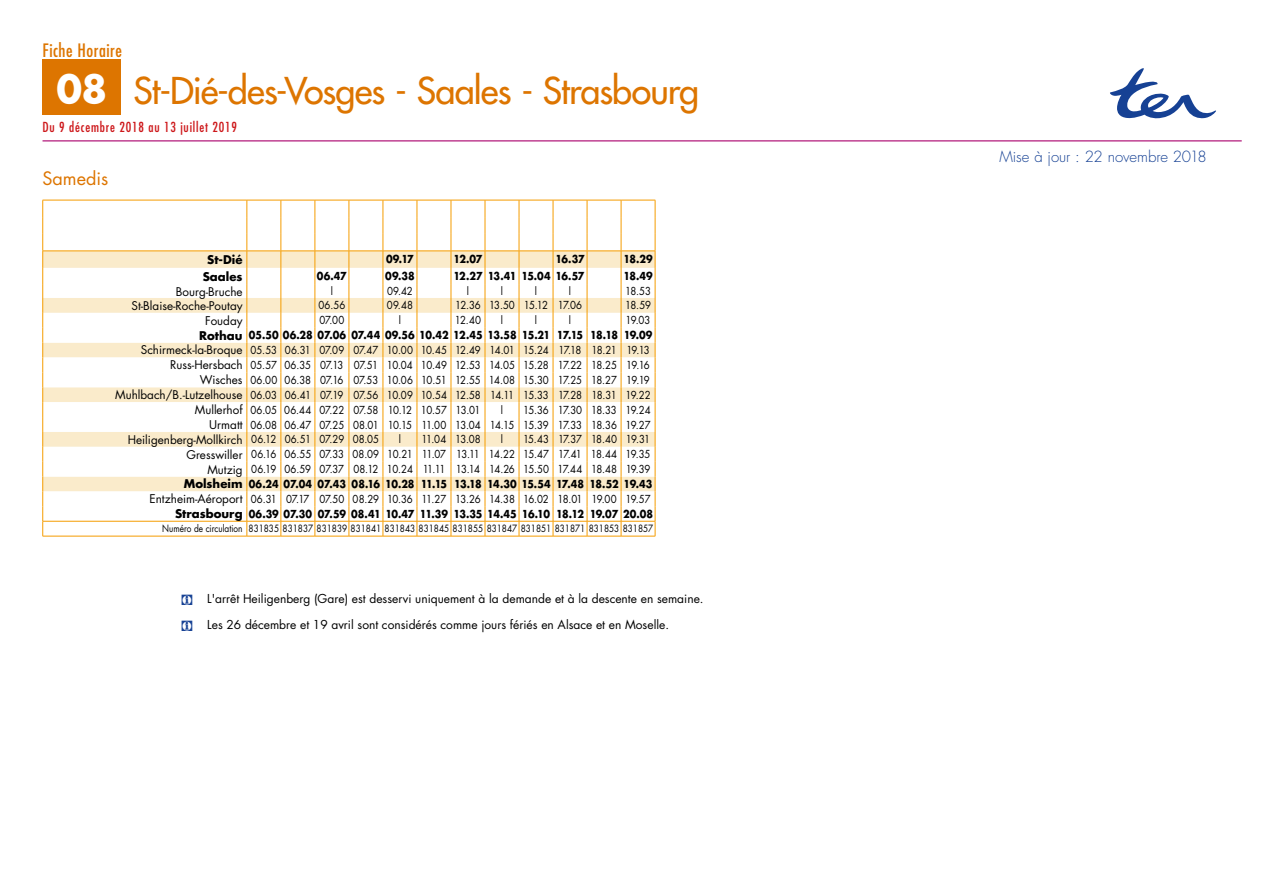
<style>
.page{position:relative;width:1263px;height:893px;background:#fff}
.page>*{position:absolute;margin:0;border:0;box-sizing:border-box;transform-origin:0 0}
.t1{font:500 36px "Futura Std";letter-spacing:-.025em;color:#dd7500}
.t2{font:condensed 18px "Futura Std";letter-spacing:.025em;color:#dd7500}
.t3{font:18px "Futura Std";color:#dd7500}
.t4{font:300 15px "Futura Std";letter-spacing:-.005em;color:#164194}
.t5{font:condensed 13.5px "Futura Std";letter-spacing:.06em;color:#cd171a}
.t6{font:12px/26.4px "Futura Std";color:#000}
.t7{font:11.7px "Futura Std";color:#000}
.t8{font:700 11.7px "Futura Std";color:#000}
.t9{font:10.8px/14.9px "Futura Std";letter-spacing:-.025em;color:#000;text-align:right;scale:.9 1}
.t10{font:10.8px/14.9px "Futura Std";letter-spacing:-.045em;color:#000;text-align:right;scale:.9 1}
.t11{font:700 10.8px "Futura Std";letter-spacing:-.025em;color:#000;scale:.9 1}
.t12{font:10.8px "Futura Std";letter-spacing:-.055em;color:#000;scale:.9 1}
.t13{font:700 10.8px "Futura Std";letter-spacing:-.06em;color:#000;scale:.9 1}
.t14{font:10.8px "Futura Std";letter-spacing:-.07em;color:#000;scale:.9 1}
.t15{font:9.75px "Futura Std";color:#000;scale:.85 1}
.s1{font-weight:700;font-size:37.5px;color:#fff}
.s2{font-size:11.7px}
.s3{font-size:10.8px}
.s4{font-weight:700;font-size:11.7px}
.s5{font-weight:700}
.s6{font-family:"Phileas";font-size:15px;color:#164194}
</style>
<div class="page">
<div style="left:43px;top:60px;width:78px;height:55px;background:#dd7500"></div>
<svg style="left:1110px;top:68px;width:106px;height:51px"></svg>
<hr style="left:43px;top:140px;width:1199px;height:1px;background:#aa026d">
<svg style="left:43px;top:252px;width:612px;height:16px;background:#f9eac9"></svg>
<svg style="left:43px;top:268px;width:612px;height:238px"></svg>
<hr style="left:315px;top:521px;width:34px;height:1px;background:#f59c00">
<hr style="left:349px;top:521px;width:34px;height:1px;background:#f59c00">
<hr style="left:383px;top:521px;width:34px;height:1px;background:#f59c00">
<hr style="left:417px;top:521px;width:34px;height:1px;background:#f59c00">
<hr style="left:451px;top:521px;width:34px;height:1px;background:#f59c00">
<hr style="left:485px;top:521px;width:34px;height:1px;background:#f59c00">
<hr style="left:519px;top:521px;width:34px;height:1px;background:#f59c00">
<hr style="left:553px;top:521px;width:34px;height:1px;background:#f59c00">
<hr style="left:587px;top:521px;width:34px;height:1px;background:#f59c00">
<hr style="left:621px;top:521px;width:34px;height:1px;background:#f59c00">
<hr style="left:315px;top:251px;width:34px;height:1px;background:#f59c00">
<hr style="left:349px;top:251px;width:34px;height:1px;background:#f59c00">
<hr style="left:383px;top:251px;width:34px;height:1px;background:#f59c00">
<hr style="left:417px;top:251px;width:34px;height:1px;background:#f59c00">
<hr style="left:451px;top:251px;width:34px;height:1px;background:#f59c00">
<hr style="left:485px;top:251px;width:34px;height:1px;background:#f59c00">
<hr style="left:519px;top:251px;width:34px;height:1px;background:#f59c00">
<hr style="left:553px;top:251px;width:34px;height:1px;background:#f59c00">
<hr style="left:587px;top:251px;width:34px;height:1px;background:#f59c00">
<hr style="left:621px;top:251px;width:34px;height:1px;background:#f59c00">
<hr style="left:43px;top:251px;width:204px;height:1px;background:#f59c00">
<hr style="left:43px;top:521px;width:204px;height:1px;background:#f59c00">
<hr style="left:43px;top:200px;width:204px;height:1px;background:#f59c00">
<hr style="left:315px;top:200px;width:34px;height:1px;background:#f59c00">
<hr style="left:349px;top:200px;width:34px;height:1px;background:#f59c00">
<hr style="left:383px;top:200px;width:34px;height:1px;background:#f59c00">
<hr style="left:417px;top:200px;width:34px;height:1px;background:#f59c00">
<hr style="left:451px;top:200px;width:34px;height:1px;background:#f59c00">
<hr style="left:553px;top:200px;width:34px;height:1px;background:#f59c00">
<hr style="left:587px;top:200px;width:34px;height:1px;background:#f59c00">
<hr style="left:621px;top:200px;width:34px;height:1px;background:#f59c00">
<hr style="left:485px;top:200px;width:34px;height:1px;background:#f59c00">
<hr style="left:519px;top:200px;width:34px;height:1px;background:#f59c00">
<svg style="left:247px;top:200px;width:69px;height:336px"></svg>
<svg style="left:349px;top:200px;width:1px;height:336px"></svg>
<svg style="left:383px;top:200px;width:1px;height:336px"></svg>
<svg style="left:417px;top:200px;width:1px;height:336px"></svg>
<svg style="left:451px;top:200px;width:1px;height:336px"></svg>
<svg style="left:485px;top:200px;width:1px;height:336px"></svg>
<svg style="left:519px;top:200px;width:1px;height:336px"></svg>
<svg style="left:553px;top:200px;width:1px;height:336px"></svg>
<svg style="left:587px;top:200px;width:1px;height:336px"></svg>
<svg style="left:621px;top:200px;width:1px;height:336px"></svg>
<svg style="left:655px;top:200px;width:1px;height:336px"></svg>
<svg style="left:42px;top:200px;width:1px;height:336px"></svg>
<hr style="left:43px;top:536px;width:204px;height:1px;background:#f59c00">
<hr style="left:247px;top:536px;width:34px;height:1px;background:#f59c00">
<hr style="left:281px;top:536px;width:34px;height:1px;background:#f59c00">
<hr style="left:315px;top:536px;width:34px;height:1px;background:#f59c00">
<hr style="left:349px;top:536px;width:34px;height:1px;background:#f59c00">
<hr style="left:383px;top:536px;width:34px;height:1px;background:#f59c00">
<hr style="left:417px;top:536px;width:34px;height:1px;background:#f59c00">
<hr style="left:451px;top:536px;width:34px;height:1px;background:#f59c00">
<hr style="left:485px;top:536px;width:34px;height:1px;background:#f59c00">
<hr style="left:519px;top:536px;width:34px;height:1px;background:#f59c00">
<hr style="left:553px;top:536px;width:34px;height:1px;background:#f59c00">
<hr style="left:587px;top:536px;width:34px;height:1px;background:#f59c00">
<hr style="left:621px;top:536px;width:34px;height:1px;background:#f59c00">
<h2 class="t2" style="left:43px;top:40px;width:81px">Fiche Horaire</h2>
<h1 class="t1" style="left:57px;top:68px;width:644px"><span class="s1">08</span> St-Dié-des-Vosges - Saales - Strasbourg</h1>
<p class="t5" style="left:43px;top:119px;width:196px">Du 9 décembre 2018 au 13 juillet 2019</p>
<h2 class="t3" style="left:43px;top:167px;width:67px">Samedis</h2>
<p class="t8" style="left:207px;top:252px;width:37px">St-Dié</p>
<p class="t11" style="left:386px;top:252px;width:33px">09.17</p>
<p class="t11" style="left:453px;top:252px;width:34px">12.07</p>
<p class="t11" style="left:555px;top:252px;width:34px">16.37</p>
<p class="t11" style="left:623px;top:252px;width:34px">18.29</p>
<p class="t8" style="left:203px;top:269px;width:41px">Saales</p>
<p class="t11" style="left:317px;top:269px;width:35px">06.47</p>
<p class="t11" style="left:385px;top:269px;width:34px">09.38</p>
<p class="t13" style="left:453px;top:269px;width:147px">12.27 13.41 15.04 16.57</p>
<p class="t11" style="left:623px;top:269px;width:34px">18.49</p>
<p class="t7" style="left:176px;top:284px;width:68px">Bourg-Bruche</p>
<p class="t9" style="left:331px;top:284px;width:4px">l</p>
<p class="t9" style="left:387px;top:284px;width:30px">09.42</p>
<p class="t9" style="left:467px;top:284px;width:4px">l</p>
<p class="t9" style="left:501px;top:284px;width:4px">l</p>
<p class="t9" style="left:535px;top:284px;width:4px">l</p>
<p class="t9" style="left:569px;top:284px;width:4px">l</p>
<p class="t9" style="left:625px;top:284px;width:30px">18.53</p>
<p class="t7" style="left:132px;top:298px;width:113px">St-Blaise-Roche-Poutay</p>
<p class="t9" style="left:318px;top:298px;width:31px">06.56</p>
<p class="t9" style="left:387px;top:298px;width:30px">09.48</p>
<p class="t14" style="left:455px;top:299px;width:143px">12.36 13.50 15.12 17.06</p>
<p class="t9" style="left:625px;top:298px;width:30px">18.59</p>
<p class="t7" style="left:205px;top:313px;width:39px">Fouday</p>
<p class="t9" style="left:319px;top:313px;width:29px">07.00</p>
<p class="t9" style="left:399px;top:313px;width:4px">l</p>
<p class="t9" style="left:455px;top:313px;width:30px">12.40</p>
<p class="t9" style="left:501px;top:313px;width:4px">l</p>
<p class="t9" style="left:535px;top:313px;width:4px">l</p>
<p class="t9" style="left:569px;top:313px;width:4px">l</p>
<p class="t9" style="left:626px;top:313px;width:29px">19.03</p>
<p class="t11" style="left:199px;top:328px;width:505px"><span class="s2">Rothau</span> 05.50 06.28 07.06 07.44 09.56 10.42 12.45 13.58 15.21 17.15 18.18 19.09</p>
<p class="t12" style="left:141px;top:343px;width:567px"><span class="s2">Schirmeck-la-Broque</span> 05.53 06.31 07.09 07.47 10.00 10.45 12.49 14.01 15.24 17.18 18.21 19.13</p>
<p class="t9" style="left:170px;top:358px;width:534px"><span class="s2">Russ-Hersbach</span> 05.57 06.35 07.13 07.51 10.04 10.49 12.53 14.05 15.28 17.22 18.25 19.16</p>
<p class="t9" style="left:200px;top:373px;width:501px"><span class="s2">Wisches</span> 06.00 06.38 07.16 07.53 10.06 10.51 12.55 14.08 15.30 17.25 18.27 19.19</p>
<p class="t9" style="left:115px;top:387px;width:596px"><span class="s2">Muhlbach/B.-Lutzelhouse</span> 06.03 06.41 07.19 07.56 10.09 10.54 12.58 14.11 15.33 17.28 18.31 19.22</p>
<p class="t9" style="left:195px;top:402px;width:319px"><span class="s2">Mullerhof</span> 06.05 06.44 07.22 07.58 10.12 10.57 13.01</p>
<p class="t9" style="left:501px;top:402px;width:4px">l</p>
<p class="t9" style="left:209px;top:402px;width:492px">15.36 17.30 18.33 19.24<br><span class="s2">Urmatt</span> 06.08 06.47 07.25 08.01 10.15 11.00 13.04 14.15 15.39 17.33 18.36 19.27</p>
<p class="t7" style="left:128px;top:432px;width:253px">Heiligenberg-Mollkirch <span class="s3">06.12 06.51 07.29 08.05</span></p>
<p class="t9" style="left:399px;top:432px;width:4px">l</p>
<p class="t9" style="left:422px;top:432px;width:67px">11.04 13.08</p>
<p class="t9" style="left:501px;top:432px;width:4px">l</p>
<p class="t10" style="left:150px;top:432px;width:561px">15.43 17.37 18.40 19.31<br><span class="s2">Gresswiller</span> 06.16 06.55 07.33 08.09 10.21 11.07 13.11 14.22 15.47 17.41 18.44 19.35<br><span class="s2">Mutzig</span> 06.19 06.59 07.37 08.12 10.24 11.11 13.14 14.26 15.50 17.44 18.48 19.39<br><span class="s4">Molsheim</span> <span class="s5">06.24 07.04 07.43 08.16 10.28 11.15 13.18 14.30 15.54 17.48 18.52 19.43<br></span><span class="s2">Entzheim-Aéroport</span> 06.31 07.17 07.50 08.29 10.36 11.27 13.26 14.38 16.02 18.01 19.00 19.57<br><span class="s4">Strasbourg</span> <span class="s5">06.39 07.30 07.59 08.41 10.47 11.39 13.35 14.45 16.10 18.12 19.07 20.08</span></p>
<p class="t15" style="left:162px;top:522px;width:579px">Numéro de circulation 831835 831837 831839 831841 831843 831845 831855 831847 831851 831871 831853 831857</p>
<p class="t6" style="left:181px;top:586px;width:524px"><span class="s6">D</span> L'arrêt Heiligenberg (Gare) est desservi uniquement à la demande et à la descente en semaine.<br><span class="s6">D</span> Les 26 décembre et 19 avril sont considérés comme jours fériés en Alsace et en Moselle.</p>
<h3 class="t4" style="left:999px;top:147px;width:209px">Mise à jour : 22 novembre 2018</h3>
</div>
